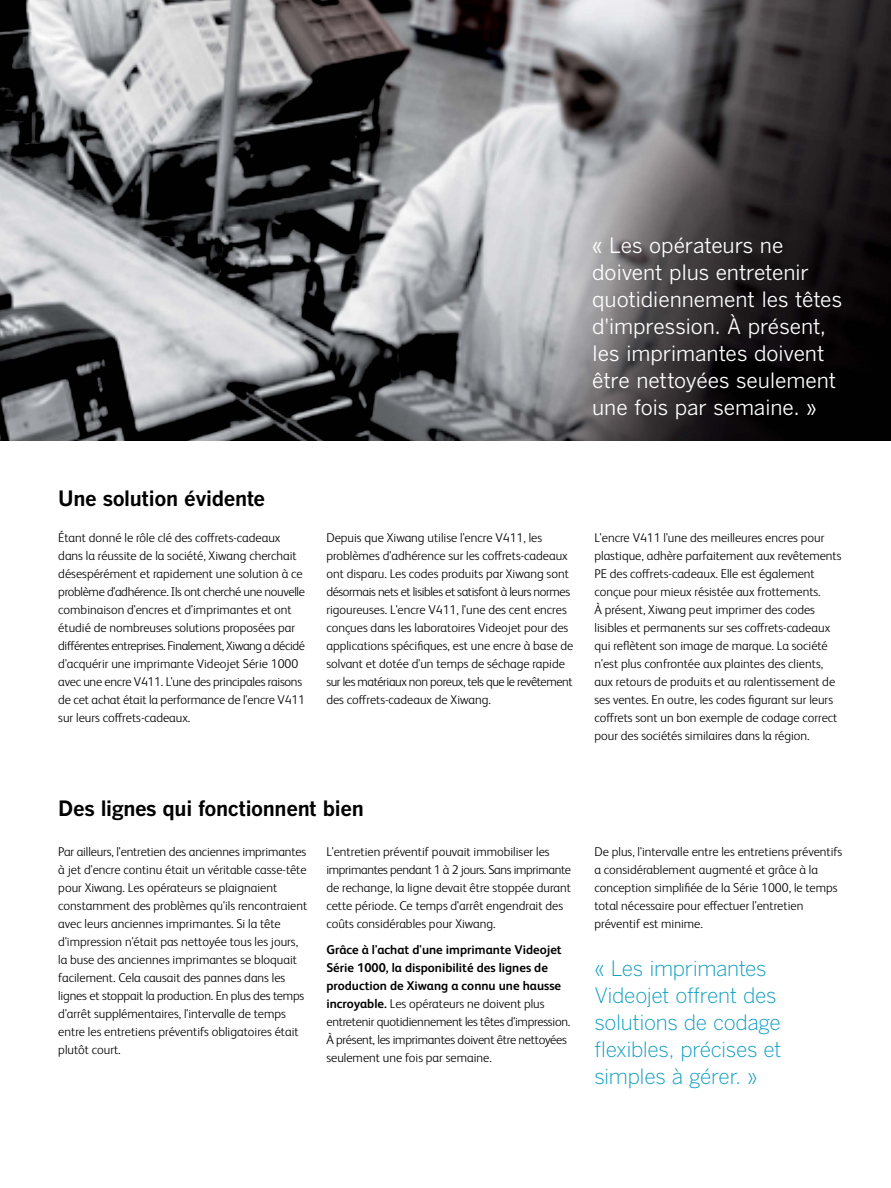
<style>
.page{position:relative;width:891px;height:1188px;background:#fff}
.page>*{position:absolute;margin:0;border:0;box-sizing:border-box;transform-origin:0 0}
.t1{font:21px/27px "Benton Gothic";letter-spacing:-.005em;color:#fff}
.t2{font:300 21px/27px "Benton Gothic";letter-spacing:-.02em;color:#0e9dc1}
.t3{font:700 21px "Benton Gothic";letter-spacing:-.02em;color:#000}
.t4{font:300 12.75px/18px "FS Albert Pro";color:#000}
.t5{font:300 12.75px/18px "FS Albert Pro";letter-spacing:-.02em;color:#000}
.s1{font-weight:700}
</style>
<div class="page">
<img style="left:0;top:0;width:891px;height:441px">
<h1 class="t3" style="left:58px;top:486px;width:208px">Une solution évidente</h1>
<h1 class="t1" style="left:592px;top:232px;width:251px">« Les opérateurs ne doivent plus entretenir quotidiennement les têtes d'impression. À présent, les imprimantes doivent être nettoyées seulement une fois par semaine. »</h1>
<p class="t4" style="left:58px;top:528px;width:248px">Étant donné le rôle clé des coffrets-cadeaux dans la réussite de la société, Xiwang cherchait désespérément et rapidement une solution à ce problème d'adhérence. Ils ont cherché une nouvelle combinaison d'encres et d'imprimantes et ont étudié de nombreuses solutions proposées par différentes entreprises. Finalement, Xiwang a décidé d'acquérir une imprimante Videojet Série 1000 avec une encre V411. L'une des principales raisons de cet achat était la performance de l'encre V411 sur leurs coffrets-cadeaux.</p>
<p class="t4" style="left:326px;top:528px;width:248px">Depuis que Xiwang utilise l'encre V411, les problèmes d'adhérence sur les coffrets-cadeaux ont disparu. Les codes produits par Xiwang sont désormais nets et lisibles et satisfont à leurs normes rigoureuses. L'encre V411, l'une des cent encres conçues dans les laboratoires Videojet pour des applications spécifiques, est une encre à base de solvant et dotée d'un temps de séchage rapide sur les matériaux non poreux, tels que le revêtement des coffrets-cadeaux de Xiwang.</p>
<p class="t4" style="left:594px;top:528px;width:249px">L'encre V411 l'une des meilleures encres pour plastique, adhère parfaitement aux revêtements PE des coffrets-cadeaux. Elle est également conçue pour mieux résistée aux frottements.<br>À présent, Xiwang peut imprimer des codes lisibles et permanents sur ses coffrets-cadeaux qui reflètent son image de marque. La société n'est plus confrontée aux plaintes des clients, aux retours de produits et au ralentissement de ses ventes. En outre, les codes figurant sur leurs coffrets sont un bon exemple de codage correct pour des sociétés similaires dans la région.</p>
<h1 class="t3" style="left:58px;top:796px;width:307px">Des lignes qui fonctionnent bien</h1>
<p class="t4" style="left:58px;top:841px;width:250px">Par ailleurs, l'entretien des anciennes imprimantes à jet d'encre continu était un véritable casse-tête pour Xiwang. Les opérateurs se plaignaient constamment des problèmes qu'ils rencontraient avec leurs anciennes imprimantes. Si la tête d'impression n'était pas nettoyée tous les jours, la buse des anciennes imprimantes se bloquait facilement. Cela causait des pannes dans les lignes et stoppait la production. En plus des temps d'arrêt supplémentaires, l'intervalle de temps entre les entretiens préventifs obligatoires était plutôt court.</p>
<p class="t4" style="left:326px;top:841px;width:246px">L'entretien préventif pouvait immobiliser les imprimantes pendant 1 à 2 jours. Sans imprimante de rechange, la ligne devait être stoppée durant cette période. Ce temps d'arrêt engendrait des coûts considérables pour Xiwang.</p>
<p class="t5" style="left:326px;top:940px;width:245px"><span class="s1">Grâce à l'achat d'une imprimante Videojet Série 1000, la disponibilité des lignes de production de Xiwang a connu une hausse incroyable.</span> Les opérateurs ne doivent plus entretenir quotidiennement les têtes d'impression.<br>À présent, les imprimantes doivent être nettoyées seulement une fois par semaine.</p>
<p class="t4" style="left:594px;top:841px;width:249px">De plus, l'intervalle entre les entretiens préventifs a considérablement augmenté et grâce à la conception simplifiée de la Série 1000, le temps total nécessaire pour effectuer l'entretien préventif est minime.</p>
<h1 class="t2" style="left:594px;top:955px;width:189px">« Les imprimantes<br>Videojet offrent des solutions de codage flexibles, précises et simples à gérer. »</h1>
</div>
